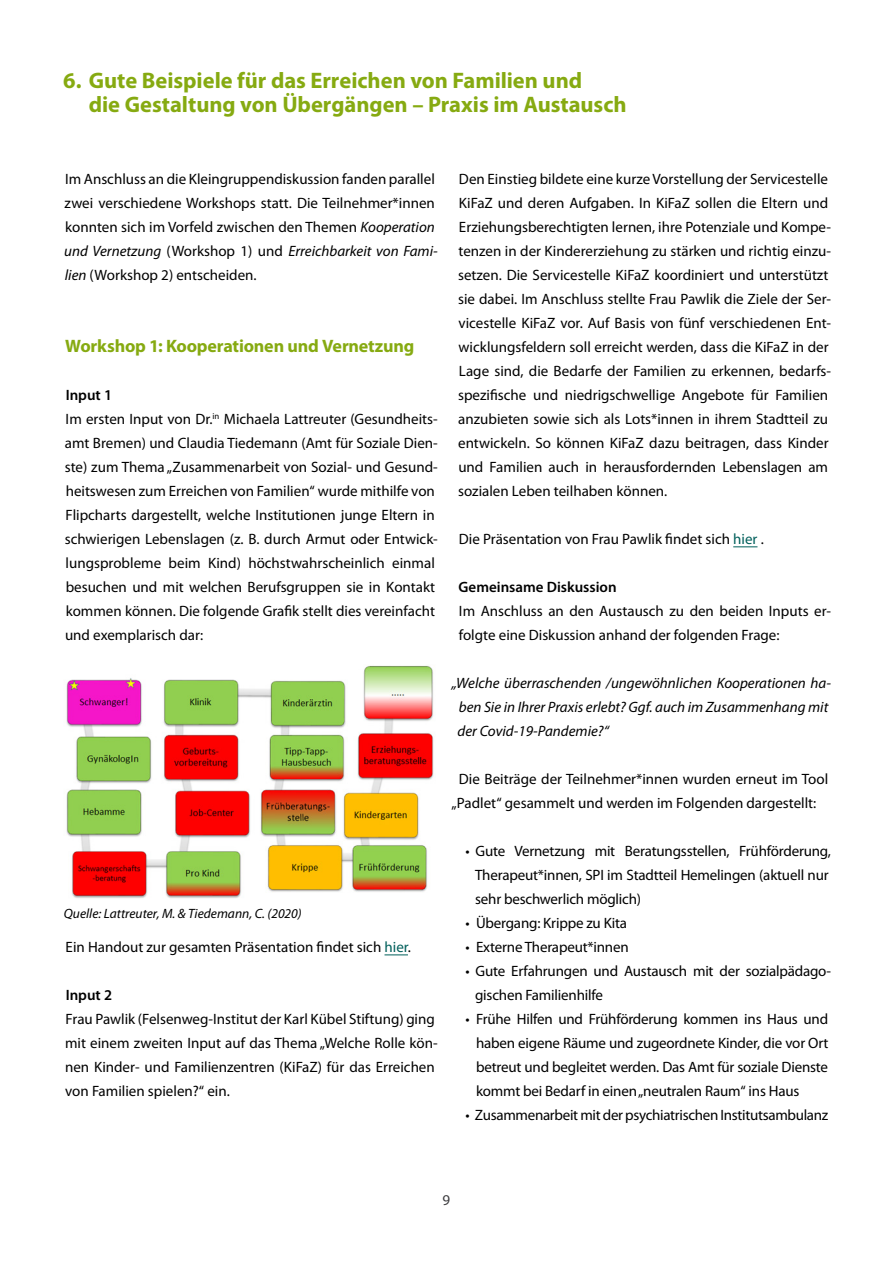
<style>
.page{position:relative;width:893px;height:1263px;background:#fff}
.page>*{position:absolute;margin:0;border:0;box-sizing:border-box;transform-origin:0 0}
.t1{font:700 22.5px/24px "Myriad Pro";color:#86aa11}
.t2{font:700 18px "Myriad Pro";letter-spacing:-.01em;color:#86aa11}
.t3{font:15px/24px "Myriad Pro";color:#000}
.t4{font:italic 15px/24px "Myriad Pro";color:#000}
.t5{font:15px "Myriad Pro";letter-spacing:-.02em;color:#000}
.t6{font:600 15px "Myriad Pro";color:#000}
.t7{font:15px "Myriad Pro";color:#3e3d40}
.t8{font:italic 13.5px "Myriad Pro";color:#000}
.s1{font-style:italic}
.s2{font-weight:600}
.s3{color:#005f5b}
</style>
<div class="page">
<svg style="left:384px;top:954px;width:24px;height:1px"></svg>
<img style="left:66px;top:665px;width:368px;height:233px">
<svg style="left:733px;top:546px;width:24px;height:1px"></svg>
<h1 class="t1" style="left:89px;top:67px;width:539px;text-indent:-26px">6. Gute Beispiele für das Erreichen von Familien und<br>die Gestaltung von Übergängen – Praxis im Austausch</h1>
<p class="t3" style="left:64px;top:167px;width:375px">Im Anschluss an die Kleingruppendiskussion fanden parallel zwei verschiedene Workshops statt. Die Teilnehmer*innen konnten sich im Vorfeld zwischen den Themen <span class="s1">Kooperation und Vernetzung</span> (Workshop 1) und <span class="s1">Erreichbarkeit von Fami&shy;lien</span> (Workshop 2) entscheiden.</p>
<p class="t2" style="left:65px;top:334px;width:351px">Workshop 1: Kooperationen und Vernetzung</p>
<p class="t3" style="left:65px;top:383px;width:374px"><span class="s2">Input 1<br></span>Im ersten Input von Dr.<sup>in</sup> Michaela Lattreuter (Gesundheits&shy;amt Bremen) und Claudia Tiedemann (Amt für Soziale Dien&shy;ste) zum Thema „Zusammenarbeit von Sozial- und Gesund&shy;heitswesen zum Erreichen von Familien“ wurde mithilfe von Flipcharts dargestellt, welche Institutionen junge Eltern in schwierigen Lebenslagen (z. B. durch Armut oder Entwick&shy;lungsprobleme beim Kind) höchstwahrscheinlich einmal besuchen und mit welchen Berufsgruppen sie in Kontakt kommen können. Die folgende Grafik stellt dies vereinfacht und exemplarisch dar:</p>
<p class="t8" style="left:64px;top:905px;width:239px">Quelle: Lattreuter, M. &amp; Tiedemann, C. (2020)</p>
<p class="t3" style="left:66px;top:935px;width:347px">Ein Handout zur gesamten Präsentation findet sich <span class="s3">hier</span>.</p>
<p class="t6" style="left:66px;top:985px;width:48px">Input 2</p>
<p class="t3" style="left:65px;top:1007px;width:374px">Frau Pawlik (Felsenweg-Institut der Karl Kübel Stiftung) ging mit einem zweiten Input auf das Thema „Welche Rolle kön&shy;nen Kinder- und Familienzentren (KiFaZ) für das Erreichen von Familien spielen?“ ein.</p>
<p class="t3" style="left:458px;top:167px;width:374px">Den Einstieg bildete eine kurze Vorstellung der Servicestelle KiFaZ und deren Aufgaben. In KiFaZ sollen die Eltern und Erziehungsberechtigten lernen, ihre Potenziale und Kompe&shy;tenzen in der Kindererziehung zu stärken und richtig einzu&shy;setzen. Die Servicestelle KiFaZ koordiniert und unterstützt sie dabei. Im Anschluss stellte Frau Pawlik die Ziele der Ser&shy;vicestelle KiFaZ vor. Auf Basis von fünf verschiedenen Ent&shy;wicklungsfeldern soll erreicht werden, dass die KiFaZ in der Lage sind, die Bedarfe der Familien zu erkennen, bedarfs&shy;spezifische und niedrigschwellige Angebote für Familien anzubieten sowie sich als Lots*innen in ihrem Stadtteil zu entwickeln. So können KiFaZ dazu beitragen, dass Kinder und Familien auch in herausfordernden Lebenslagen am sozialen Leben teilhaben können.</p>
<p class="t3" style="left:459px;top:527px;width:306px">Die Präsentation von Frau Pawlik findet sich <span class="s3">hier</span> .</p>
<p class="t6" style="left:459px;top:577px;width:160px">Gemeinsame Diskussion</p>
<p class="t3" style="left:459px;top:599px;width:374px">Im Anschluss an den Austausch zu den beiden Inputs er&shy;folgte eine Diskussion anhand der folgenden Frage:</p>
<p class="t4" style="left:458px;top:671px;width:375px;text-indent:-6px">„Welche überraschenden /ungewöhnlichen Kooperationen ha&shy;ben Sie in Ihrer Praxis erlebt? Ggf. auch im Zusammenhang mit der Covid-19-Pandemie?“</p>
<p class="t3" style="left:452px;top:767px;width:378px;text-indent:7px">Die Beiträge der Teilnehmer*innen wurden erneut im Tool „Padlet“ gesammelt und werden im Folgenden dargestellt:</p>
<p class="t3" style="left:475px;top:839px;width:357px;text-indent:-9px">• Gute Vernetzung mit Beratungsstellen, Frühförderung,<br>Therapeut*innen, SPI im Stadtteil Hemelingen (aktuell nur sehr beschwerlich möglich)</p>
<p class="t3" style="left:466px;top:911px;width:163px">• Übergang: Krippe zu Kita</p>
<p class="t3" style="left:466px;top:935px;width:165px">• Externe Therapeut*innen</p>
<p class="t3" style="left:475px;top:959px;width:357px;text-indent:-10px">• Gute Erfahrungen und Austausch mit der sozialpädago&shy;gischen Familienhilfe</p>
<p class="t3" style="left:476px;top:1007px;width:354px;text-align:justify;text-indent:-10px">• Frühe Hilfen und Frühförderung kommen ins Haus und haben eigene Räume und zugeordnete Kinder, die vor Ort betreut und begleitet werden. Das Amt für soziale Dienste kommt bei Bedarf in einen „neutralen Raum“ ins Haus</p>
<p class="t5" style="left:466px;top:1105px;width:364px">• Zusammenarbeit mit der psychiatrischen Institutsambulanz</p>
<p class="t7" style="left:443px;top:1190px;width:9px">9</p>
</div>
